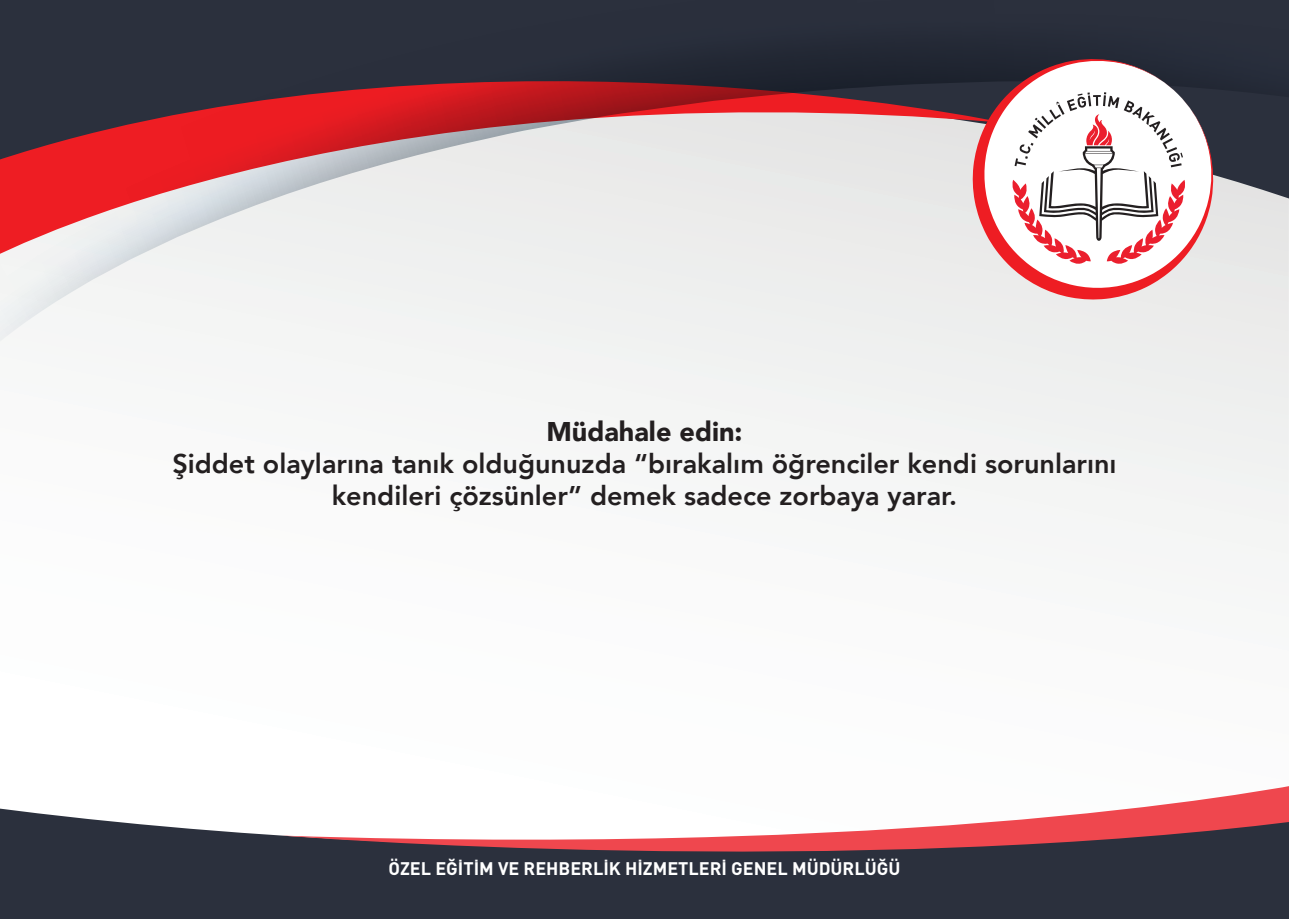
<style>
.page{position:relative;width:1289px;height:919px;background:#fff}
.page>*{position:absolute;margin:0;border:0;box-sizing:border-box;transform-origin:0 0}
.t1{font:800 27px/32.4px "Avenir";color:#231f20;text-align:center}
.t2{font:900 27px "Avenir";color:#231f20}
.t3{font:700 18px "DIN";color:#fff}
</style>
<div class="page">
<div style="left:373px;top:368px;width:915px;height:186px;background:#f4f5f4"></div>
<svg style="left:0;top:0;width:1288px;height:368px"></svg>
<svg style="left:967px;top:49px;width:256px;height:256px;background:#82848b"></svg>
<svg style="left:972px;top:58px;width:242px;height:242px"></svg>
<div style="left:0;top:808px;width:1288px;height:110px;background:#2b303d"></div>
<svg style="left:282px;top:786px;width:1006px;height:95px"></svg>
<svg style="left:1011px;top:92px;width:175px;height:173px"></svg>
<p class="t2" style="left:546px;top:408px;width:198px">Müdahale edin:</p>
<p class="t1" style="left:172px;top:447px;width:945px">Şiddet olaylarına tanık olduğunuzda “bırakalım öğrenciler kendi sorunlarını kendileri çözsünler” demek sadece zorbaya yarar.</p>
<p class="t3" style="left:388px;top:857px;width:513px">ÖZEL EĞİTİM VE REHBERLİK HİZMETLERİ GENEL MÜDÜRLÜĞÜ</p>
</div>
